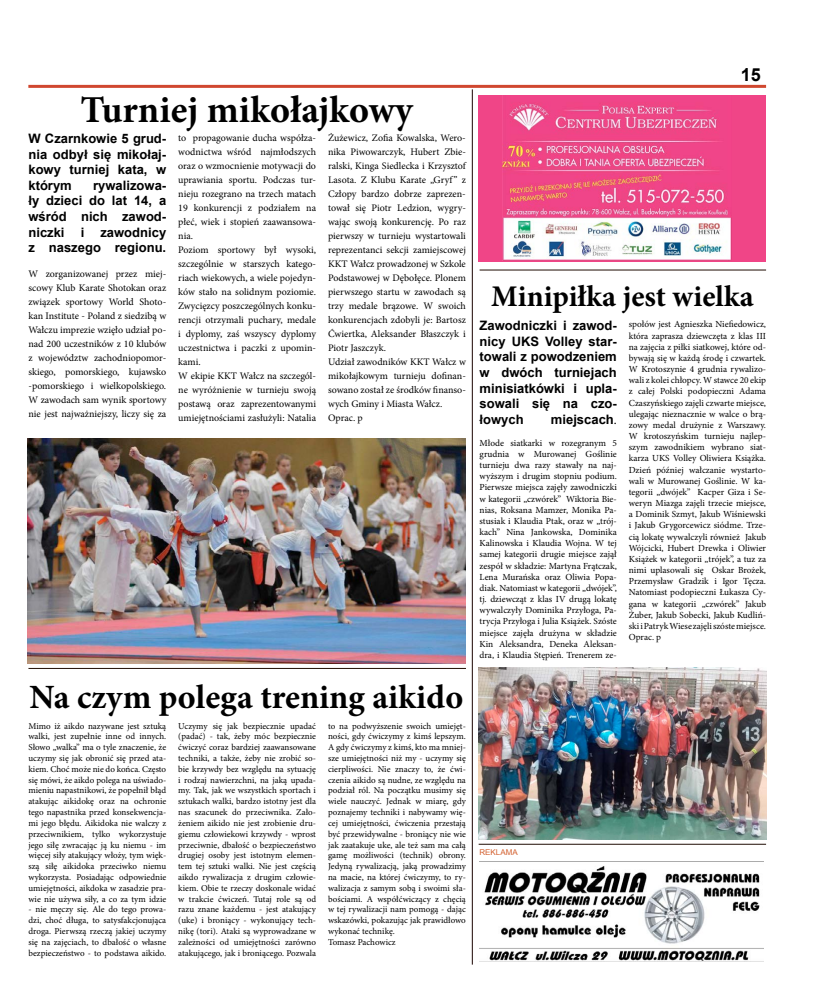
<style>
.page{position:relative;width:820px;height:993px;background:#fff}
.page>*{position:absolute;margin:0;border:0;box-sizing:border-box;transform-origin:0 0}
.t1{font:700 38px "Minion Pro";color:#000}
.t2{font:700 34px "Minion Pro";color:#000}
.t3{font:700 30px "Minion Pro";color:#000}
.t4{font:700 18px "Arial";color:#000}
.t5{font:700 13px/15.6px "Arial";color:#000;text-align:justify}
.t6{font:10px/14px "Minion Pro";color:#000}
.t7{font:9.3px/11.2px "Minion Pro";color:#000;text-align:justify}
.t8{font:9px/10.8px "Minion Pro";color:#000;text-align:justify}
.t9{font:8px "Arial";color:#d36130}
.s1{font-family:"Minion Pro";font-weight:400}
</style>
<div class="page">
<hr style="left:28px;top:85px;width:737px;height:3px;background:#d0472f">
<img style="left:479px;top:861px;width:284px;height:99px">
<hr style="left:479px;top:269px;width:286px;height:1px;background:#1f0c03">
<hr style="left:471px;top:89px;width:1px;height:875px;background:#1a0300">
<hr style="left:478px;top:843px;width:287px;height:1px;background:#1f0c03">
<hr style="left:28px;top:667px;width:438px;height:1px;background:#1f0c03">
<img style="left:27px;top:438px;width:439px;height:225px">
<div style="left:478px;top:95px;width:287px;height:166px;background:#f04587"></div>
<img style="left:502px;top:104px;width:229px;height:156px">
<img style="left:478px;top:667px;width:287px;height:172px">
<h1 class="t1" style="left:81px;top:83px;width:334px">Turniej mikołajkowy</h1>
<h3 class="t5" style="left:28px;top:131px;width:139px">W Czarnkowie 5 grud&shy;nia odbył się mikołaj&shy;kowy turniej kata, w którym</h3>
<p class="t6" style="left:178px;top:130px;width:139px">to propagowanie ducha współza&shy;wodnictwa wśród najmłodszych oraz o wzmocnienie motywacji do uprawiania sportu. Podczas tur&shy;nieju rozegrano na trzech matach<br>19 konkurencji z podziałem na płeć, wiek i stopień zaawansowa&shy;nia.<br>Poziom sportowy był wysoki, szczególnie w starszych katego&shy;riach wiekowych, a wiele pojedyn&shy;ków stało na solidnym poziomie.<br>Zwycięzcy poszczególnych konku&shy;rencji otrzymali puchary, medale i dyplomy, zaś wszyscy dyplomy uczestnictwa i paczki z upomin&shy;kami.<br>W ekipie KKT Wałcz na szczegól&shy;ne wyróżnienie w turnieju swoją postawą oraz zaprezentowanymi umiejętnościami zasłużyli: Natalia</p>
<p class="t6" style="left:328px;top:130px;width:139px">Żużewicz, Zofia Kowalska, Wero&shy;nika Piwowarczyk, Hubert Zbie&shy;ralski, Kinga Siedlecka i Krzysztof<br>Lasota. Z Klubu Karate „Gryf ” z<br>Człopy bardzo dobrze zaprezen&shy;tował się Piotr Ledzion, wygry&shy;wając swoją konkurencję. Po raz pierwszy w turnieju wystartowali reprezentanci sekcji zamiejscowej<br>KKT Wałcz prowadzonej w Szkole<br>Podstawowej w Dębołęce. Plonem pierwszego startu w zawodach są trzy medale brązowe. W swoich konkurencjach zdobyli je: Bartosz<br>Ćwiertka, Aleksander Błaszczyk i<br>Piotr Jaszczyk.<br>Udział zawodników KKT Wałcz w mikołajkowym turnieju dofinan&shy;sowano został ze środków finanso&shy;wych Gminy i Miasta Wałcz.<br>Oprac. p</p>
<h3 class="t5" style="left:28px;top:178px;width:139px;text-indent:65px">rywalizowa&shy;ły dzieci do lat 14, a wśród nich zawod&shy;niczki i zawodnicy z naszego regionu.</h3>
<p class="t6" style="left:28px;top:267px;width:139px;text-align:justify">W zorganizowanej przez miej&shy;scowy Klub Karate Shotokan oraz związek sportowy World Shoto&shy;kan Institute - Poland z siedzibą w Wałczu imprezie wzięło udział po&shy;nad 200 uczestników z 10 klubów z województw zachodniopomor&shy;skiego, pomorskiego, kujawsko -pomorskiego i wielkopolskiego.<br>W zawodach sam wynik sportowy nie jest najważniejszy, liczy się za</p>
<h2 class="t2" style="left:29px;top:672px;width:435px">Na czym polega trening aikido</h2>
<p class="t8" style="left:28px;top:720px;width:139px">Mimo iż aikdo nazywane jest sztuką walki, jest zupełnie inne od innych.<br>Słowo „walka” ma o tyle znaczenie, że uczymy się jak obronić się przed ata&shy;kiem. Choć może nie do końca. Często się mówi, że aikdo polega na uświado&shy;mieniu napastnikowi, że popełnił błąd atakując aikidokę oraz na ochronie tego napastnika przed konsekwencja&shy;mi jego błędu. Aikidoka nie walczy z przeciwnikiem, tylko wykorzystuje jego siłę zwracając ją ku niemu - im więcej siły atakujący włoży, tym więk&shy;szą siłę aikidoka przeciwko niemu wykorzysta. Posiadając odpowiednie umiejętności, aikdoka w zasadzie pra&shy;wie nie używa siły, a co za tym idzie</p>
<p class="t8" style="left:28px;top:903px;width:139px">- nie męczy się. Ale do tego prowa&shy;dzi, choć długa, to satysfakcjonująca droga. Pierwszą rzeczą jakiej uczymy się na zajęciach, to dbałość o własne bezpieczeństwo - to podstawa aikido.</p>
<p class="t8" style="left:178px;top:720px;width:139px">Uczymy się jak bezpiecznie upadać (padać) - tak, żeby móc bezpiecznie ćwiczyć coraz bardziej zaawansowane techniki, a także, żeby nie zrobić so&shy;bie krzywdy bez względu na sytuację i rodzaj nawierzchni, na jaką upada&shy;my. Tak, jak we wszystkich sportach i sztukach walki, bardzo istotny jest dla nas szacunek do przeciwnika. Zało&shy;żeniem aikido nie jest zrobienie dru&shy;giemu człowiekowi krzywdy - wprost przeciwnie, dbałość o bezpieczeństwo drugiej osoby jest istotnym elemen&shy;tem tej sztuki walki. Nie jest częścią aikdo rywalizacja z drugim człowie&shy;kiem. Obie te rzeczy doskonale widać w trakcie ćwiczeń. Tutaj role są od razu znane każdemu - jest atakujący (uke) i broniący - wykonujący tech&shy;nikę (tori). Ataki są wyprowadzane w zależności od umiejętności zarówno atakującego, jak i broniącego. Pozwala</p>
<p class="t8" style="left:328px;top:720px;width:139px;text-align:left">to na podwyższenie swoich umiejęt&shy;ności, gdy ćwiczymy z kimś lepszym.<br>A gdy ćwiczymy z kimś, kto ma mniej&shy;sze umiejętności niż my - uczymy się cierpliwości. Nie znaczy to, że ćwi&shy;czenia aikido są nudne, ze względu na podział ról. Na początku musimy się wiele nauczyć. Jednak w miarę, gdy poznajemy techniki i nabywamy wię&shy;cej umiejętności, ćwiczenia przestają być przewidywalne - broniący nie wie jak zaatakuje uke, ale też sam ma całą gamę możliwości (technik) obrony.<br>Jedyną rywalizacją, jaką prowadzimy na macie, na której ćwiczymy, to ry&shy;walizacja z samym sobą i swoimi sła&shy;bościami. A współćwiczący z chęcią w tej rywalizacji nam pomogą - dając wskazówki, pokazując jak prawidłowo wykonać technikę.<br>Tomasz Pachowicz</p>
<h3 class="t4" style="left:740px;top:63px;width:22px">15</h3>
<h3 class="t3" style="left:491px;top:275px;width:264px">Minipiłka jest wielka</h3>
<h3 class="t5" style="left:479px;top:318px;width:139px">Zawodniczki i zawod&shy;nicy UKS Volley star&shy;towali z powodzeniem w dwóch turniejach minisiatkówki i upla&shy;sowali się na czo&shy;łowych</h3>
<p class="t7" style="left:628px;top:319px;width:139px">społów jest Agnieszka Niefiedowicz, która zaprasza dziewczęta z klas III na zajęcia z piłki siatkowej, które od&shy;bywają się w każdą środę i czwartek.<br>W Krotoszynie 4 grudnia rywalizo&shy;wali z kolei chłopcy. W stawce 20 ekip z całej Polski podopieczni Adama Czaszyńskiego zajęli czwarte miejsce, ulegając nieznacznie w walce o brą&shy;zowy medal drużynie z Warszawy.<br>W krotoszyńskim turnieju najlep&shy;szym zawodnikiem wybrano siat&shy;karza UKS Volley Oliwiera Książka.<br>Dzień później wałczanie wystarto&shy;wali w Murowanej Goślinie. W ka&shy;tegorii „dwójek” Kacper Giza i Se&shy;weryn Miazga zajęli trzecie miejsce, a Dominik Szmyt, Jakub Wiśniewski i Jakub Grygorcewicz siódme. Trze&shy;cią lokatę wywalczyli również Jakub Wójcicki, Hubert Drewka i Oliwier Książek w kategorii „trójek”, a tuz za nimi uplasowali się Oskar Brożek, Przemysław Gradzik i Igor Tęcza.<br>Natomiast podopieczni Łukasza Cy&shy;gana w kategorii „czwórek” Jakub Żuber, Jakub Sobecki, Jakub Kudliń&shy;ski i Patryk Wiese zajęli szóste miejsce.<br>Oprac. p</p>
<h3 class="t5" style="left:550px;top:411px;width:67px">miejscach<span class="s1">.</span></h3>
<p class="t7" style="left:479px;top:437px;width:139px">Młode siatkarki w rozegranym 5 grudnia w Murowanej Goślinie turnieju dwa razy stawały na naj&shy;wyższym i drugim stopniu podium.<br>Pierwsze miejsca zajęły zawodniczki w kategorii „czwórek” Wiktoria Bie&shy;nias, Roksana Mamzer, Monika Pa&shy;stusiak i Klaudia Ptak, oraz w „trój&shy;kach” Nina Jankowska, Dominika Kalinowska i Klaudia Wojna. W tej samej kategorii drugie miejsce zajął zespół w składzie: Martyna Frątczak, Lena Murańska oraz Oliwia Popa&shy;diak. Natomiast w kategorii „dwójek”, tj. dziewcząt z klas IV drugą lokatę wywalczyły Dominika Przyłoga, Pa&shy;trycja Przyłoga i Julia Książek. Szóste miejsce zajęła drużyna w składzie Kin Aleksandra, Deneka Aleksan&shy;dra, i Klaudia Stępień. Trenerem ze-</p>
<p class="t9" style="left:479px;top:846px;width:40px">REKLAMA</p>
</div>
